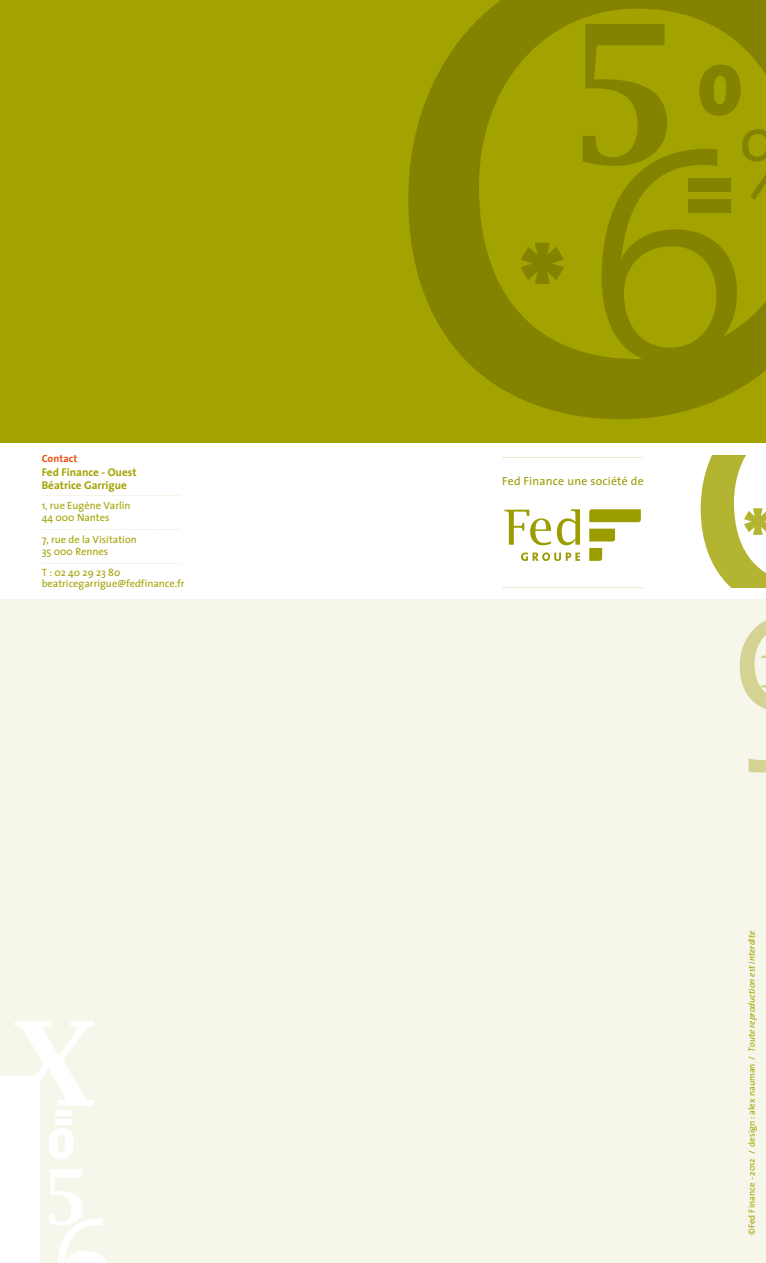
<style>
.page{position:relative;width:766px;height:1263px;background:#fff}
.page>*{position:absolute;margin:0;border:0;box-sizing:border-box;transform-origin:0 0}
.t1{font:11.85px "The Sans";letter-spacing:.02em;color:#9a9c00}
.t2{font:700 11.25px/13.5px "The Sans";color:#a2a200}
.t3{font:10.5px "The Sans";color:#eeedd5}
.t4{font:10.5px/11.4px "The Sans";color:#a2a200}
.t5{font:700 10.5px "The Sans";color:#e85113}
.t6{font:9px "The Sans";color:#a2a200}
.s1{font-style:italic}
</style>
<div class="page">
<div style="left:0;top:0;width:765px;height:442px;background:#a2a200"></div>
<svg style="left:408px;top:0;width:357px;height:419px"></svg>
<svg style="left:582px;top:24px;width:85px;height:142px"></svg>
<svg style="left:699px;top:65px;width:41px;height:51px"></svg>
<svg style="left:520px;top:243px;width:44px;height:41px"></svg>
<div style="left:688px;top:179px;width:42px;height:13px;background:#838300"></div>
<div style="left:688px;top:199px;width:42px;height:14px;background:#838300"></div>
<svg style="left:741px;top:129px;width:24px;height:71px"></svg>
<div style="left:0;top:600px;width:765px;height:663px;background:#f7f6ea"></div>
<svg style="left:739px;top:621px;width:26px;height:152px"></svg>
<svg style="left:700px;top:455px;width:65px;height:133px"></svg>
<svg style="left:0;top:1021px;width:108px;height:242px"></svg>
<div style="left:55px;top:1111px;width:17px;height:5px;background:#fff"></div>
<div style="left:55px;top:1119px;width:17px;height:5px;background:#fff"></div>
<svg style="left:503px;top:457px;width:139px;height:1px"></svg>
<svg style="left:503px;top:587px;width:139px;height:1px"></svg>
<svg style="left:589px;top:548px;width:13px;height:13px"></svg>
<svg style="left:589px;top:529px;width:26px;height:12px"></svg>
<svg style="left:589px;top:509px;width:51px;height:13px"></svg>
<svg style="left:504px;top:509px;width:76px;height:36px"></svg>
<svg style="left:521px;top:552px;width:59px;height:9px"></svg>
<p class="t5" style="left:42px;top:450px;width:37px">Contact</p>
<p class="t2" style="left:42px;top:465px;width:96px">Fed Finance - Ouest<br>Béatrice Garrigue</p>
<p class="t3" style="left:42px;top:485px;width:140px">----------------------------------------</p>
<p class="t4" style="left:42px;top:500px;width:90px">1, rue Eugène Varlin<br>44 000 Nantes</p>
<p class="t3" style="left:42px;top:520px;width:140px">----------------------------------------</p>
<p class="t4" style="left:42px;top:534px;width:97px">7, rue de la Visitation<br>35 000 Rennes</p>
<p class="t3" style="left:42px;top:554px;width:140px">----------------------------------------</p>
<p class="t4" style="left:42px;top:566px;width:144px">T : 02 40 29 23 80 beatricegarrigue@fedfinance.fr</p>
<p class="t1" style="left:502px;top:471px;width:143px">Fed Finance une société de</p>
<p class="t6" style="left:744px;top:1235px;width:306px;rotate:-90deg">©Fed Finance - 2012 / design : alex nauman / <span class="s1">Toute reproduction est interdite</span></p>
</div>
